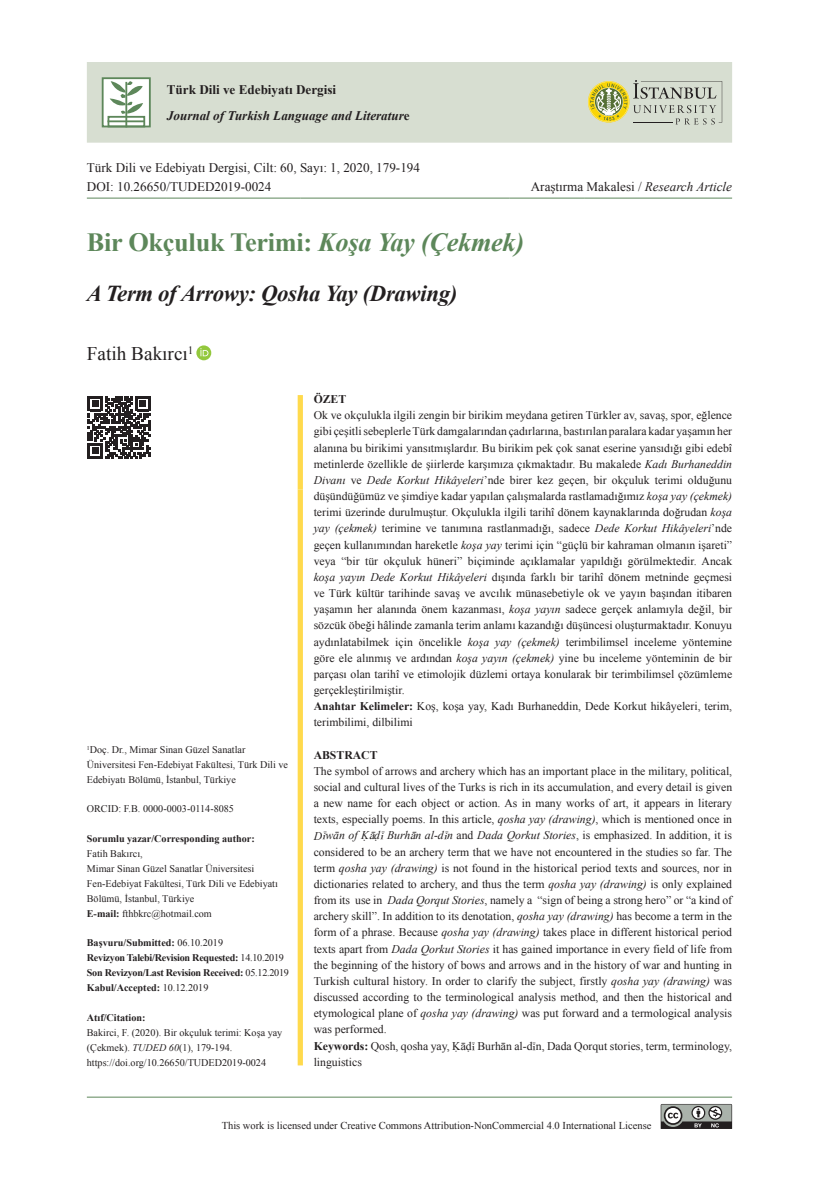
<style>
.page{position:relative;width:819px;height:1191px;background:#fff}
.page>*{position:absolute;margin:0;border:0;box-sizing:border-box;transform-origin:0 0}
.t1{font:700 26.25px "Times New Roman";letter-spacing:-.01em;color:#5d875a}
.t2{font:italic 700 22.75px "Times New Roman";letter-spacing:-.015em;color:#231f20}
.t3{font:19.25px "Times New Roman";color:#231f20}
.t4{font:13.12px/19.1px "Times New Roman";color:#231f20}
.t5{font:italic 700 13.12px/26.2px "Times New Roman";color:#231f20}
.t6{font:11.72px/16.1px "Times New Roman";color:#231f20}
.t7{font:700 11.72px "Times New Roman";color:#231f20}
.t8{font:10.5px "Times New Roman";color:#231f20}
.t9{font:10.15px/14.9px "Times New Roman";color:#231f20}
.t10{font:700 10.15px/14.9px "Times New Roman";letter-spacing:-.025em;color:#231f20}
.t11{font:700 10.15px "Times New Roman";color:#231f20}
.s1{font-style:normal}
.s2{font-style:italic}
.s3{font-weight:700}
.s4{font-weight:400}
.s5{font-family:"Times Turkish Transcription";font-style:italic}
.s6{font-family:"Times Turkish Transcription"}
</style>
<div class="page">
<div style="left:87px;top:62px;width:645px;height:81px;background:#d7ded1"></div>
<div style="left:297px;top:395px;width:6px;height:94px;background:#ffda4d"></div>
<div style="left:297px;top:489px;width:6px;height:576px;background:#ffda4d"></div>
<hr style="left:87px;top:198px;width:80px;height:1px;background:#5d875a">
<hr style="left:167px;top:198px;width:133px;height:1px;background:#5d875a">
<hr style="left:300px;top:198px;width:209px;height:1px;background:#5d875a">
<hr style="left:509px;top:198px;width:75px;height:1px;background:#5d875a">
<hr style="left:584px;top:198px;width:148px;height:1px;background:#5d875a">
<div style="left:102px;top:77px;width:49px;height:50px;background:#fff;border:2px solid #5d875a"></div>
<div style="left:107px;top:116px;width:38px;height:11px;border:2px solid #5d875a"></div>
<hr style="left:107px;top:120px;width:37px;height:2px;background:#5d875a">
<svg style="left:110px;top:81px;width:33px;height:33px"></svg>
<hr style="left:125px;top:82px;width:2px;height:45px;background:#5d875a">
<svg style="left:588px;top:80px;width:134px;height:45px;background:#c2c5a4"></svg>
<svg style="left:196px;top:345px;width:15px;height:15px"></svg>
<svg style="left:200px;top:348px;width:8px;height:8px"></svg>
<svg style="left:88px;top:396px;width:62px;height:62px"></svg>
<hr style="left:87px;top:1096px;width:645px;height:1px;background:#5d875a">
<svg style="left:660px;top:1104px;width:72px;height:25px;background:#818280"></svg>
<p class="t5" style="left:167px;top:76px;width:244px"><span class="s1">Türk Dili ve Edebiyatı Dergisi<br></span>Journal of Turkish Language and Literatur<span class="s1">e</span></p>
<p class="t4" style="left:87px;top:157px;width:334px">Türk Dili ve Edebiyatı Dergisi, Cilt: 60, Sayı: 1, 2020, 179-194<br>DOI: 10.26650/TUDED2019-0024</p>
<p class="t4" style="left:531px;top:176px;width:203px">Araştırma Makalesi / <span class="s2">Research Article</span></p>
<h1 class="t1" style="left:87px;top:224px;width:439px">Bir Okçuluk Terimi: <span class="s2">Koşa Yay (Çekmek)</span></h1>
<h2 class="t2" style="left:87px;top:277px;width:372px">A Term of Arrowy: Qosha Yay (Drawing)</h2>
<h3 class="t3" style="left:87px;top:341px;width:108px">Fatih Bakırcı<sup>1</sup></h3>
<p class="t9" style="left:87px;top:742px;width:203px"><sup>1</sup>Doç. Dr., Mimar Sinan Güzel Sanatlar<br>Üniversitesi Fen-Edebiyat Fakültesi, Türk Dili ve<br>Edebiyatı Bölümü, İstanbul, Türkiye</p>
<p class="t9" style="left:87px;top:801px;width:149px">ORCID: F.B. 0000-0003-0114-8085</p>
<p class="t11" style="left:87px;top:832px;width:169px">Sorumlu yazar/Corresponding author:</p>
<p class="t9" style="left:87px;top:846px;width:192px">Fatih Bakırcı,<br>Mimar Sinan Güzel Sanatlar Üniversitesi<br>Fen-Edebiyat Fakültesi, Türk Dili ve Edebiyatı<br>Bölümü, İstanbul, Türkiye<br><span class="s3">E-mail:</span> fthbkrc@hotmail.com</p>
<p class="t10" style="left:87px;top:935px;width:204px">Başvuru/Submitted: <span class="s4">06.10.2019<br></span>Revizyon Talebi/Revision Requested: <span class="s4">14.10.2019<br></span>Son Revizyon/Last Revision Received: <span class="s4">05.12.2019<br></span>Kabul/Accepted: <span class="s4">10.12.2019</span></p>
<p class="t11" style="left:87px;top:1010px;width:60px">Atıf/Citation:</p>
<p class="t9" style="left:87px;top:1024px;width:197px">Bakirci, F. (2020). Bir okçuluk terimi: Koşa yay (Çekmek). <span class="s2">TUDED 60</span>(1), 179-194. https://doi.org/10.26650/TUDED2019-0024</p>
<p class="t7" style="left:314px;top:391px;width:34px">ÖZET</p>
<p class="t6" style="left:314px;top:407px;width:420px">Ok ve okçulukla ilgili zengin bir birikim meydana getiren Türkler av, savaş, spor, eğlence gibi çeşitli sebeplerle Türk damgalarından çadırlarına, bastırılan paralara kadar yaşamın her alanına bu birikimi yansıtmışlardır. Bu birikim pek çok sanat eserine yansıdığı gibi edebî metinlerde özellikle de şiirlerde karşımıza çıkmaktadır. Bu makalede <span class="s2">Kadı Burhaneddin Divanı</span> ve <span class="s2">Dede Korkut Hikâyeleri</span>’nde birer kez geçen, bir okçuluk terimi olduğunu düşündüğümüz ve şimdiye kadar yapılan çalışmalarda rastlamadığımız <span class="s2">koşa yay (çekmek) </span>terimi üzerinde durulmuştur. Okçulukla ilgili tarihî dönem kaynaklarında doğrudan <span class="s2">koşa yay (çekmek)</span> terimine ve tanımına rastlanmadığı, sadece <span class="s2">Dede Korkut Hikâyeleri</span>’nde geçen kullanımından hareketle <span class="s2">koşa yay</span> terimi için “güçlü bir kahraman olmanın işareti” veya “bir tür okçuluk hüneri” biçiminde açıklamalar yapıldığı görülmektedir. Ancak <span class="s2">koşa yayın Dede Korkut Hikâyeleri</span> dışında farklı bir tarihî dönem metninde geçmesi ve Türk kültür tarihinde savaş ve avcılık münasebetiyle ok ve yayın başından itibaren yaşamın her alanında önem kazanması, <span class="s2">koşa yayın</span> sadece gerçek anlamıyla değil, bir sözcük öbeği hâlinde zamanla terim anlamı kazandığı düşüncesi oluşturmaktadır. Konuyu aydınlatabilmek için öncelikle <span class="s2">koşa yay (çekmek)</span> terimbilimsel inceleme yöntemine göre ele alınmış ve ardından <span class="s2">koşa yayın (çekmek)</span> yine bu inceleme yönteminin de bir parçası olan tarihî ve etimolojik düzlemi ortaya konularak bir terimbilimsel çözümleme gerçekleştirilmiştir.<br><span class="s3">Anahtar Kelimeler:</span> Koş, koşa yay, Kadı Burhaneddin, Dede Korkut hikâyeleri, terim, terimbilimi, dilbilimi</p>
<p class="t7" style="left:314px;top:746px;width:65px">ABSTRACT</p>
<p class="t6" style="left:314px;top:762px;width:420px">The symbol of arrows and archery which has an important place in the military, political, social and cultural lives of the Turks is rich in its accumulation, and every detail is given a new name for each object or action. As in many works of art, it appears in literary texts, especially poems. In this article, <span class="s2">qosha yay (drawing)</span>, which is mentioned once in <span class="s2">D</span><span class="s5">į</span><span class="s2">wān of Ḳ</span><span class="s2">ā</span><span class="s2">ḍ</span><span class="s5">į</span><span class="s2">Burh</span><span class="s2">ā</span><span class="s2">n al-d</span><span class="s5">į</span><span class="s2">n</span> and <span class="s2">Dada Qorkut Stories</span>, is emphasized. In addition, it is considered to be an archery term that we have not encountered in the studies so far. The term <span class="s2">qosha yay (drawing)</span> is not found in the historical period texts and sources, nor in dictionaries related to archery, and thus the term <span class="s2">qosha yay (drawing)</span> is only explained from its use in <span class="s2">Dada Qorqut Stories</span>, namely a “sign of being a strong hero” or “a kind of archery skill”. In addition to its denotation, <span class="s2">qosha yay (drawing)</span> has become a term in the form of a phrase. Because <span class="s2">qosha yay (drawing)</span> takes place in different historical period texts apart from <span class="s2">Dada Qorkut Stories</span> it has gained importance in every field of life from the beginning of the history of bows and arrows and in the history of war and hunting in Turkish cultural history. In order to clarify the subject, firstly <span class="s2">qosha yay (drawing)</span> was discussed according to the terminological analysis method, and then the historical and etymological plane of <span class="s2">qosha yay (drawing)</span> was put forward and a termological analysis was performed.<br><span class="s3">Keywords:</span> Qosh, qosha yay, Ḳāḍ<span class="s6">į</span> Burhān al-d<span class="s6">į</span>n, Dada Qorqut stories, term, terminology, linguistics</p>
<p class="t8" style="left:222px;top:1118px;width:431px">This work is licensed under Creative Commons Attribution-NonCommercial 4.0 International License</p>
</div>
